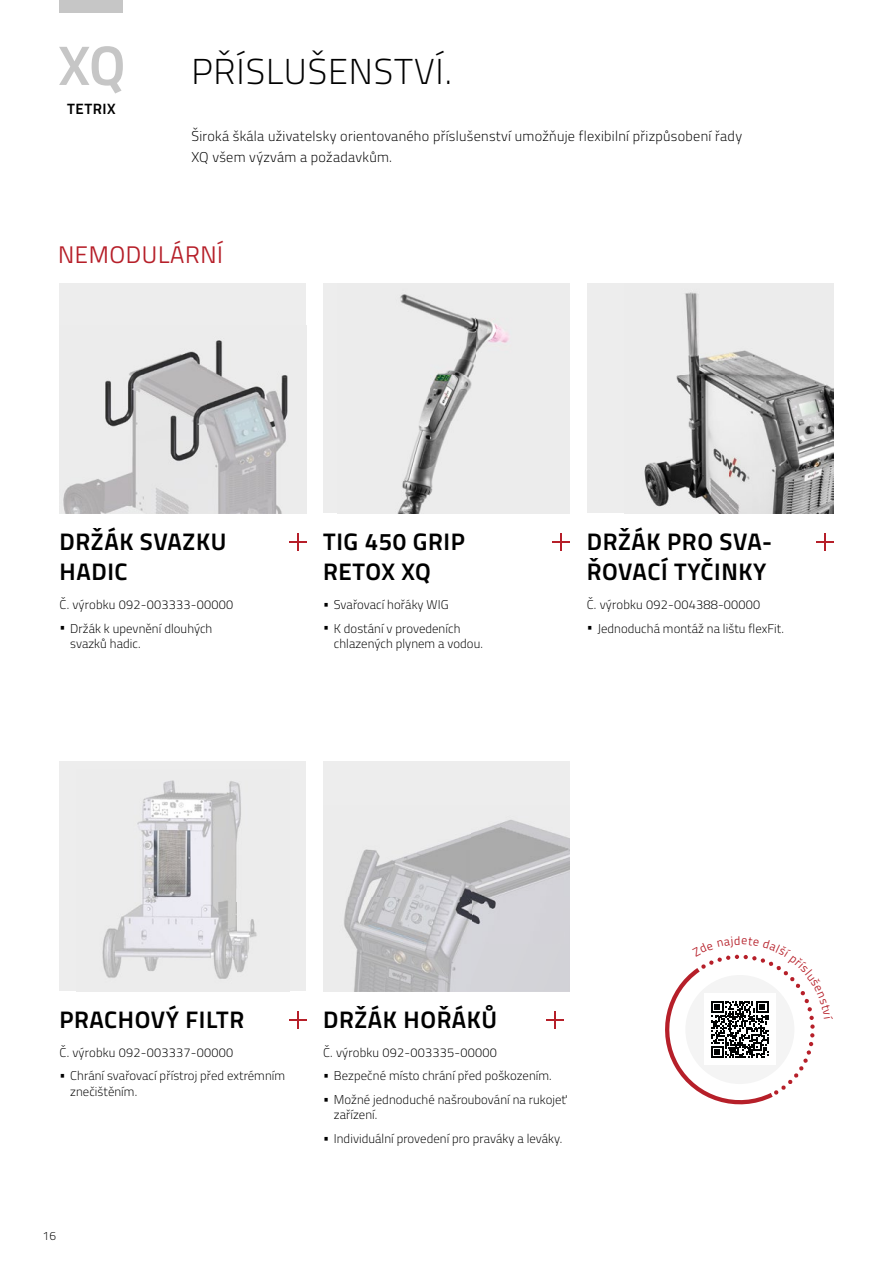
<style>
.page{position:relative;width:893px;height:1263px;background:#fff}
.page>*{position:absolute;margin:0;border:0;box-sizing:border-box;transform-origin:0 0}
.t1{font:300 36px "Titillium Text";letter-spacing:.025em;color:#000}
.t2{font:700 24px/30px "Titillium Text";letter-spacing:.025em;color:#000}
.t3{font:24px "Titillium Text";letter-spacing:.025em;color:#b61f29}
.t4{font:700 15px "Titillium Text";letter-spacing:.03em;color:#000}
.t5{font:300 14.25px/21px "Titillium Text";letter-spacing:.02em;color:#000}
.t6{font:300 12.75px/15.3px "Titillium Text";letter-spacing:.005em;color:#000}
.t7{font:300 12px "Titillium Text";color:#000}
</style>
<div class="page">
<div style="left:60px;top:283px;width:246px;height:230px;background:#ededed"></div>
<img style="left:63px;top:340px;width:225px;height:173px">
<div style="left:323px;top:283px;width:247px;height:230px;background:#ededed"></div>
<img style="left:398px;top:294px;width:111px;height:219px">
<div style="left:587px;top:283px;width:246px;height:230px;background:#ededed"></div>
<img style="left:644px;top:292px;width:189px;height:221px">
<div style="left:60px;top:762px;width:246px;height:229px;background:#ededed"></div>
<img style="left:102px;top:780px;width:155px;height:199px">
<div style="left:323px;top:762px;width:247px;height:229px;background:#ededed"></div>
<img style="left:344px;top:820px;width:226px;height:171px">
<svg style="left:553px;top:533px;width:17px;height:17px"></svg>
<svg style="left:816px;top:533px;width:17px;height:17px"></svg>
<svg style="left:289px;top:533px;width:17px;height:17px"></svg>
<svg style="left:546px;top:1011px;width:17px;height:17px"></svg>
<svg style="left:289px;top:1011px;width:17px;height:17px"></svg>
<svg style="left:59px;top:46px;width:64px;height:47px"></svg>
<div style="left:59px;top:0;width:64px;height:13px;background:#c6c6c6"></div>
<svg style="left:665px;top:954px;width:150px;height:151px"></svg>
<p class="t4" style="left:67px;top:97px;width:50px">TETRIX</p>
<h1 class="t1" style="left:191px;top:46px;width:262px">PŘÍSLUŠENSTVÍ.</h1>
<p class="t5" style="left:191px;top:125px;width:552px">Široká škála uživatelsky orientovaného příslušenství umožňuje flexibilní přizpůsobení řady<br>XQ všem výzvám a požadavkům.</p>
<h2 class="t3" style="left:58px;top:237px;width:166px">NEMODULÁRNÍ</h2>
<h2 class="t2" style="left:60px;top:525px;width:168px">DRŽÁK SVAZKU<br>HADIC</h2>
<h2 class="t2" style="left:323px;top:525px;width:143px">TIG 450 GRIP<br>RETOX XQ</h2>
<h2 class="t2" style="left:587px;top:525px;width:187px">DRŽÁK PRO SVA-<br>ŘOVACÍ TYČINKY</h2>
<p class="t6" style="left:60px;top:596px;width:175px">Č. výrobku 092-003333-00000</p>
<p class="t6" style="left:70px;top:620px;width:144px;text-indent:-11px">• Držák k upevnění dlouhých svazků hadic.</p>
<p class="t6" style="left:323px;top:596px;width:127px">• Svařovací hořáky WIG</p>
<p class="t6" style="left:334px;top:620px;width:151px;text-indent:-11px">• K dostání v provedeních chlazených plynem a vodou.</p>
<p class="t6" style="left:587px;top:596px;width:175px">Č. výrobku 092-004388-00000</p>
<p class="t6" style="left:587px;top:620px;width:199px">• Jednoduchá montáž na lištu flexFit.</p>
<h2 class="t2" style="left:60px;top:1003px;width:186px">PRACHOVÝ FILTR</h2>
<h2 class="t2" style="left:323px;top:1003px;width:176px">DRŽÁK HOŘÁKŮ</h2>
<p class="t6" style="left:60px;top:1044px;width:175px">Č. výrobku 092-003337-00000</p>
<p class="t6" style="left:70px;top:1067px;width:216px;text-indent:-11px">• Chrání svařovací přístroj před extrémním znečištěním.</p>
<p class="t7" style="left:43px;top:1227px;width:15px">16</p>
<p class="t6" style="left:323px;top:1044px;width:175px">Č. výrobku 092-003335-00000</p>
<p class="t6" style="left:323px;top:1067px;width:230px">• Bezpečné místo chrání před poškozením.</p>
<p class="t6" style="left:334px;top:1091px;width:234px;text-indent:-11px">• Možné jednoduché našroubování na rukojeť zařízení.</p>
<p class="t6" style="left:323px;top:1130px;width:241px">• Individuální provedení pro praváky a leváky.</p>
</div>
